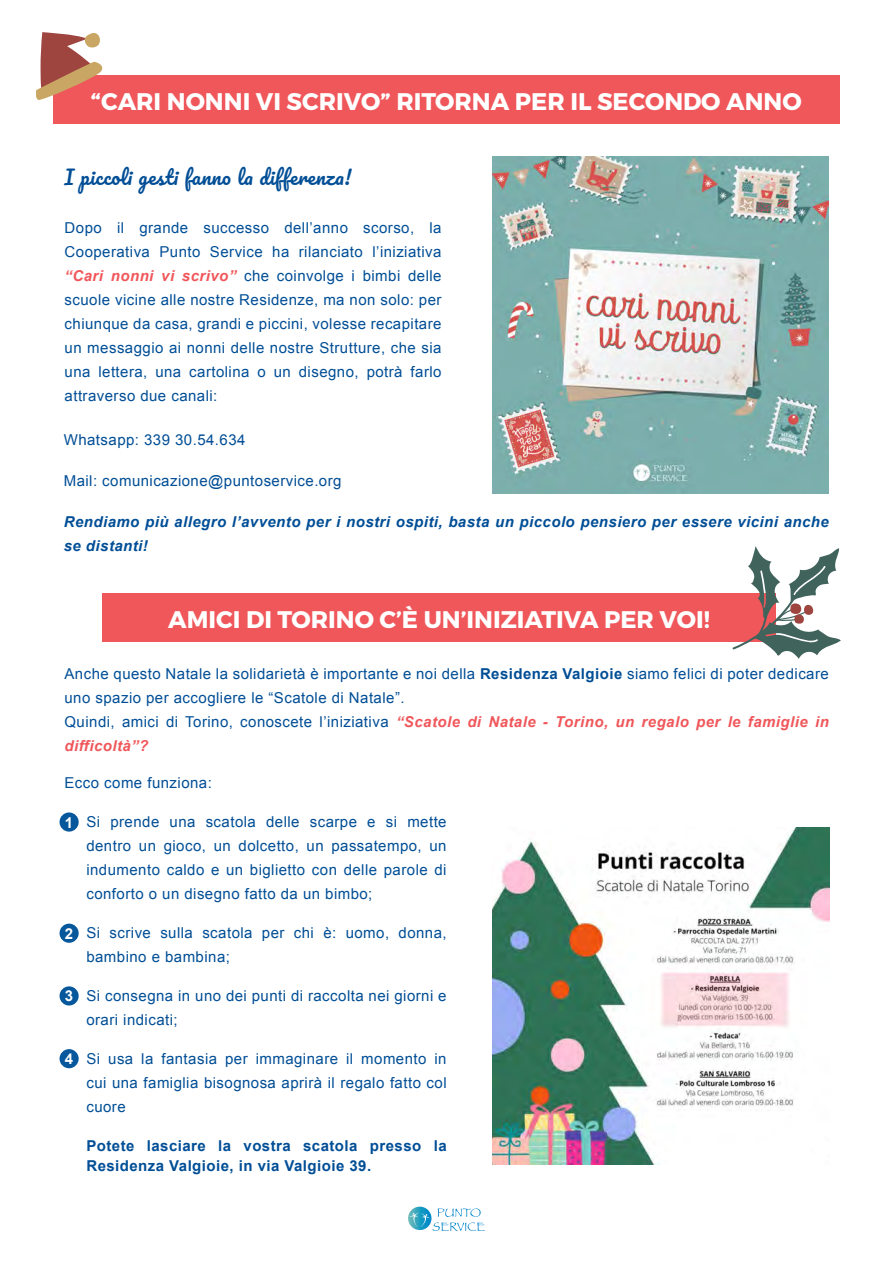
<style>
.page{position:relative;width:893px;height:1263px;background:#fff}
.page>*{position:absolute;margin:0;border:0;box-sizing:border-box;transform-origin:0 0}
.t1{font:700 24px "Montserrat";color:#fff}
.t2{font:19.5px "Pacifico";letter-spacing:.03em;color:#014e96}
.t3{font:15px/24px "Arial";letter-spacing:.03em;color:#014e96;text-align:justify}
.t4{font:italic 700 15px/24px "Arial";letter-spacing:.03em;color:#f0575b}
.t5{font:italic 700 15px/24px "Arial";letter-spacing:.03em;color:#014e96}
.t6{font:700 15px/19.5px "Arial";letter-spacing:.03em;color:#014e96}
.t7{font:700 15px "Arial";color:#fff}
.s1{font-weight:700;font-style:italic;color:#f0575b}
.s2{font-weight:700}
.s3{font-weight:400;font-style:normal;color:#014e96}
</style>
<div class="page">
<div style="left:60px;top:812px;width:19px;height:20px;background:#07579c;border-radius:50%"></div>
<div style="left:60px;top:924px;width:19px;height:19px;background:#07579c;border-radius:50%"></div>
<div style="left:60px;top:986px;width:19px;height:19px;background:#07579c;border-radius:50%"></div>
<div style="left:60px;top:1049px;width:19px;height:19px;background:#07579c;border-radius:50%"></div>
<svg style="left:408px;top:1206px;width:77px;height:25px"></svg>
<div style="left:53px;top:75px;width:787px;height:49px;background:#f0575b"></div>
<div style="left:102px;top:593px;width:674px;height:49px;background:#f0575b"></div>
<img style="left:492px;top:157px;width:337px;height:337px">
<img style="left:492px;top:827px;width:337px;height:337px">
<div style="left:813px;top:1140px;width:20px;height:16px;background:#fff;border-radius:50%"></div>
<svg style="left:36px;top:32px;width:67px;height:68px"></svg>
<svg style="left:732px;top:546px;width:109px;height:113px"></svg>
<p class="t1" style="left:91px;top:86px;width:712px">“CARI NONNI VI SCRIVO” RITORNA PER IL SECONDO ANNO</p>
<p class="t2" style="left:65px;top:167px;width:288px">I piccoli gesti fanno la differenza!</p>
<p class="t3" style="left:65px;top:216px;width:378px">Dopo il grande successo dell’anno scorso, la Cooperativa Punto Service ha rilanciato l’iniziativa <span class="s1">“Cari nonni vi scrivo”</span> che coinvolge i bimbi delle scuole vicine alle nostre Residenze, ma non solo: per chiunque da casa, grandi e piccini, volesse recapitare un messaggio ai nonni delle nostre Strutture, che sia una lettera, una cartolina o un disegno, potrà farlo attraverso due canali:</p>
<p class="t3" style="left:64px;top:428px;width:183px">Whatsapp: 339 30.54.634</p>
<p class="t3" style="left:64px;top:469px;width:279px">Mail: comunicazione@puntoservice.org</p>
<p class="t5" style="left:64px;top:510px;width:767px">Rendiamo più allegro l’avvento per i nostri ospiti, basta un piccolo pensiero per essere vicini anche se distanti!</p>
<p class="t1" style="left:168px;top:604px;width:543px">AMICI DI TORINO C’È UN’INIZIATIVA PER VOI!</p>
<p class="t3" style="left:65px;top:662px;width:766px">Anche questo Natale la solidarietà è importante e noi della <span class="s2">Residenza Valgioie</span> siamo felici di poter dedicare uno spazio per accogliere le “Scatole di Natale”.</p>
<p class="t4" style="left:65px;top:710px;width:766px"><span class="s3">Quindi, amici di Torino, conoscete l’iniziativa</span> “Scatole di Natale - Torino, un regalo per le famiglie in difficoltà”?</p>
<p class="t3" style="left:65px;top:771px;width:149px">Ecco come funziona:</p>
<p class="t7" style="left:65px;top:812px;width:10px">1</p>
<p class="t3" style="left:86px;top:810px;width:362px">Si prende una scatola delle scarpe e si mette dentro un gioco, un dolcetto, un passatempo, un indumento caldo e un biglietto con delle parole di conforto o un disegno fatto da un bimbo;</p>
<p class="t3" style="left:86px;top:921px;width:362px">Si scrive sulla scatola per chi è: uomo, donna, bambino e bambina;</p>
<p class="t3" style="left:86px;top:984px;width:362px">Si consegna in uno dei punti di raccolta nei giorni e orari indicati;</p>
<p class="t3" style="left:86px;top:1047px;width:362px">Si usa la fantasia per immaginare il momento in cui una famiglia bisognosa aprirà il regalo fatto col cuore</p>
<p class="t6" style="left:86px;top:1136px;width:362px">Potete lasciare la vostra scatola presso la<br>Residenza Valgioie, in via Valgioie 39.</p>
<p class="t7" style="left:65px;top:923px;width:10px">2</p>
<p class="t7" style="left:65px;top:986px;width:10px">3</p>
<p class="t7" style="left:65px;top:1049px;width:10px">4</p>
</div>
